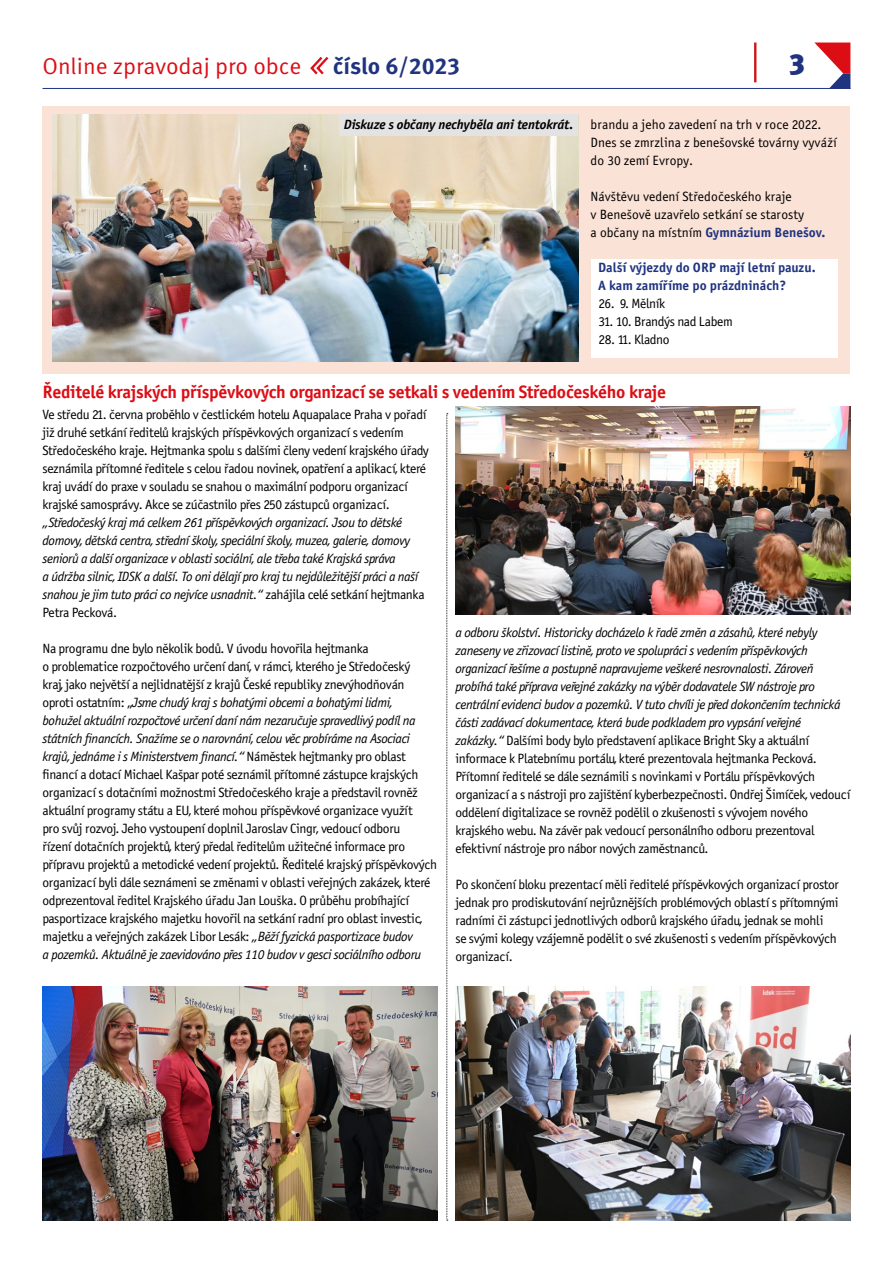
<style>
.page{position:relative;width:893px;height:1263px;background:#fff}
.page>*{position:absolute;margin:0;border:0;box-sizing:border-box;transform-origin:0 0}
.t1{font:900 28.95px "Meta Pro";color:#1f337f}
.t2{font:22.95px "Meta Pro";color:#dc0d15}
.t3{font:700 22.95px "Meta Pro";color:#1f337f}
.t4{font:18px "Officina Sans Bold ITC";letter-spacing:-.02em;color:#dc0d15}
.t5{font:13.5px/18px "Officina Sans Book ITC";letter-spacing:-.03em;color:#000}
.t6{font:italic 13.5px/18px "Officina Sans Book ITC";letter-spacing:-.03em;color:#000}
.t7{font:13.5px/18px "Officina Sans Book ITC";color:#000}
.t8{font:13.5px/18px "Officina Sans Bold ITC";color:#1f337f}
.t9{font:italic 13.5px "Officina Sans Bold ITC";letter-spacing:-.01em;color:#000}
.s1{font-family:"Officina Sans Book ITC";color:#000}
.s2{font-style:normal}
.s3{font-style:italic}
</style>
<div class="page">
<svg style="left:815px;top:43px;width:35px;height:45px"></svg>
<hr style="left:43px;top:88px;width:807px;height:1px;background:#1f337f">
<hr style="left:754px;top:43px;width:2px;height:39px;background:#cd1719">
<svg style="left:310px;top:57px;width:19px;height:18px"></svg>
<div style="left:43px;top:106px;width:807px;height:268px;background:#fbe2d7"></div>
<img style="left:53px;top:115px;width:525px;height:246px">
<div style="left:340px;top:115px;width:238px;height:21px;background:#e3e3e3"></div>
<div style="left:591px;top:259px;width:247px;height:99px;background:#fff"></div>
<svg style="left:446px;top:413px;width:2px;height:808px;background:#c4c4c4"></svg>
<img style="left:455px;top:406px;width:395px;height:208px">
<img style="left:43px;top:986px;width:395px;height:234px">
<img style="left:455px;top:986px;width:395px;height:234px">
<h2 class="t2" style="left:43px;top:49px;width:260px">Online zpravodaj pro obce</h2>
<h2 class="t3" style="left:333px;top:49px;width:128px">číslo 6/2023</h2>
<h1 class="t1" style="left:789px;top:41px;width:17px">3</h1>
<p class="t9" style="left:344px;top:116px;width:231px">Diskuze s občany nechyběla ani tentokrát.</p>
<p class="t7" style="left:591px;top:115px;width:248px">brandu a jeho zavedení na trh v roce 2022.<br>Dnes se zmrzlina z benešovské továrny vyváží do 30 zemí Evropy.</p>
<p class="t7" style="left:591px;top:187px;width:215px">Návštěvu vedení Středočeského kraje<br>v Benešově uzavřelo setkání se starosty</p>
<p class="t8" style="left:591px;top:223px;width:236px"><span class="s1">a občany na místním</span> Gymnázium Benešov.</p>
<p class="t8" style="left:598px;top:258px;width:219px">Další výjezdy do ORP mají letní pauzu.<br>A kam zamíříme po prázdninách?</p>
<p class="t5" style="left:599px;top:295px;width:68px">26. 9. Mělník</p>
<p class="t5" style="left:599px;top:313px;width:136px">31. 10. Brandýs nad Labem</p>
<p class="t5" style="left:599px;top:331px;width:72px">28. 11. Kladno</p>
<h3 class="t4" style="left:43px;top:381px;width:625px">Ředitelé krajských příspěvkových organizací se setkali s vedením Středočeského kraje</h3>
<p class="t5" style="left:43px;top:406px;width:388px">Ve středu 21. června proběhlo v čestlickém hotelu Aquapalace Praha v pořadí již druhé setkání ředitelů krajských příspěvkových organizací s vedením Středočeského kraje. Hejtmanka spolu s dalšími členy vedení krajského úřady seznámila přítomné ředitele s celou řadou novinek, opatření a aplikací, které kraj uvádí do praxe v souladu se snahou o maximální podporu organizací krajské samosprávy. Akce se zúčastnilo přes 250 zástupců organizací.</p>
<p class="t6" style="left:43px;top:514px;width:384px">„Středočeský kraj má celkem 261 příspěvkových organizací. Jsou to dětské domovy, dětská centra, střední školy, speciální školy, muzea, galerie, domovy seniorů a další organizace v oblasti sociální, ale třeba také Krajská správa<br>a údržba silnic, IDSK a další. To oni dělají pro kraj tu nejdůležitější práci a naší snahou je jim tuto práci co nejvíce usnadnit.“ <span class="s2">zahájila celé setkání hejtmanka Petra Pecková.</span></p>
<p class="t5" style="left:43px;top:640px;width:396px">Na programu dne bylo několik bodů. V úvodu hovořila hejtmanka<br>o problematice rozpočtového určení daní, v rámci, kterého je Středočeský<br>kraj, jako největší a nejlidnatější z krajů České republiky znevýhodňován oproti ostatním: „<span class="s3">Jsme chudý kraj s bohatými obcemi a bohatými lidmi,<br>bohužel aktuální rozpočtové určení daní nám nezaručuje spravedlivý podíl na státních financích. Snažíme se o narovnání, celou věc probíráme na Asociaci krajů, jednáme i s Ministerstvem financí.“</span> Náměstek hejtmanky pro oblast financí a dotací Michael Kašpar poté seznámil přítomné zástupce krajských organizací s dotačními možnostmi Středočeského kraje a představil rovněž aktuální programy státu a EU, které mohou příspěvkové organizace využít<br>pro svůj rozvoj. Jeho vystoupení doplnil Jaroslav Cingr, vedoucí odboru<br>řízení dotačních projektů, který předal ředitelům užitečné informace pro přípravu projektů a metodické vedení projektů. Ředitelé krajský příspěvkových organizací byli dále seznámeni se změnami v oblasti veřejných zakázek, které odprezentoval ředitel Krajského úřadu Jan Louška. O průběhu probíhající pasportizace krajského majetku hovořil na setkání radní pro oblast investic, majetku a veřejných zakázek Libor Lesák: <span class="s3">„Běží fyzická pasportizace budov<br>a pozemků. Aktuálně je zaevidováno přes 110 budov v gesci sociálního odboru</span></p>
<p class="t5" style="left:455px;top:623px;width:396px"><span class="s3">a odboru školství. Historicky docházelo k řadě změn a zásahů, které nebyly zaneseny ve zřizovací listině, proto ve spolupráci s vedením příspěvkových organizací řešíme a postupně napravujeme veškeré nesrovnalosti. Zároveň probíhá také příprava veřejné zakázky na výběr dodavatele SW nástroje pro centrální evidenci budov a pozemků. V tuto chvíli je před dokončením technická části zadávací dokumentace, která bude podkladem pro vypsání veřejné zakázky.“</span> Dalšími body bylo představení aplikace Bright Sky a aktuální informace k Platebnímu portálu, které prezentovala hejtmanka Pecková.<br>Přítomní ředitelé se dále seznámili s novinkami v Portálu příspěvkových organizací a s nástroji pro zajištění kyberbezpečnosti. Ondřej Šimíček, vedoucí oddělení digitalizace se rovněž podělil o zkušenosti s vývojem nového krajského webu. Na závěr pak vedoucí personálního odboru prezentoval efektivní nástroje pro nábor nových zaměstnanců.</p>
<p class="t5" style="left:455px;top:875px;width:385px">Po skončení bloku prezentací měli ředitelé příspěvkových organizací prostor jednak pro prodiskutování nejrůznějších problémových oblastí s přítomnými radními či zástupci jednotlivých odborů krajského úřadu, jednak se mohli<br>se svými kolegy vzájemně podělit o své zkušenosti s vedením příspěvkových organizací.</p>
</div>
